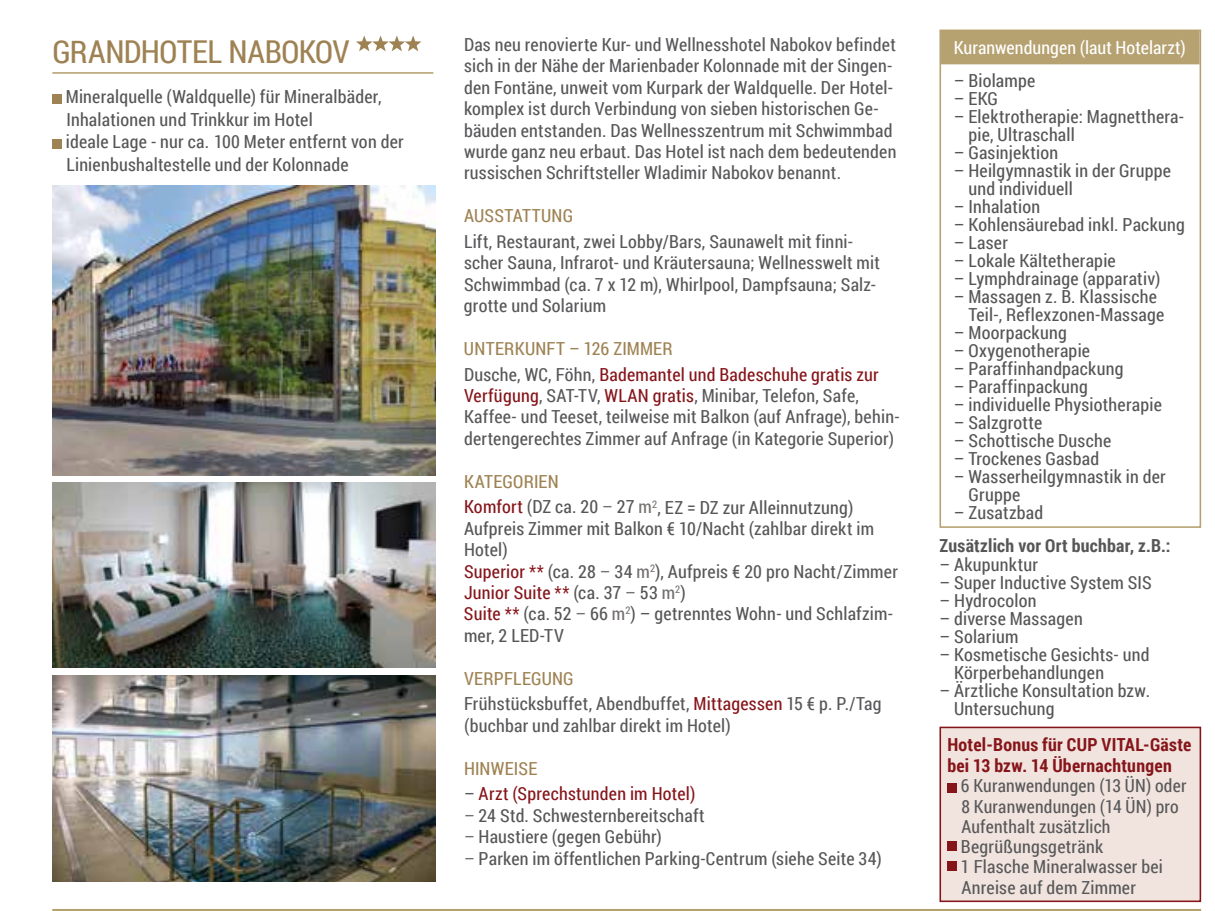
<style>
.page{position:relative;width:1215px;height:911px;background:#fff}
.page>*{position:absolute;margin:0;border:0;box-sizing:border-box;transform-origin:0 0}
.t1{font:31.5px "Roboto Condensed";letter-spacing:-.015em;color:#9e8253}
.t2{font:18px/18px "Roboto Condensed";letter-spacing:.015em;color:#575656}
.t3{font:18px/21.4px "Roboto Condensed";letter-spacing:.015em;color:#58585a}
.t4{font:18px/25.9px "Roboto Condensed";letter-spacing:.015em;color:#86151a}
.t5{font:700 18px/21.4px "Roboto Condensed";letter-spacing:.015em;color:#86151a}
.t6{font:18px "Roboto Condensed";letter-spacing:.005em;color:#fff}
.t7{font:700 18px "Roboto Condensed";letter-spacing:.015em;color:#575656}
.t8{font:18px "Roboto Condensed";letter-spacing:.01em;color:#9e8253}
.s1{color:#9e8253}
.s2{color:#58585a}
.s3{color:#86151a}
.s4{color:#757170}
</style>
<div class="page">
<hr style="left:52px;top:72px;width:381px;height:2px;background:#b6a170">
<svg style="left:356px;top:36px;width:65px;height:15px"></svg>
<div style="left:940px;top:31px;width:259px;height:33px;background:#b6a170"></div>
<div style="left:939px;top:30px;width:261px;height:498px;border:2px solid #b6a170"></div>
<div style="left:52px;top:94px;width:10px;height:9px;background:#9e8253"></div>
<div style="left:52px;top:139px;width:10px;height:9px;background:#9e8253"></div>
<div style="left:940px;top:727px;width:260px;height:174px;background:#f1e4de"></div>
<div style="left:947px;top:782px;width:9px;height:10px;background:#86151a"></div>
<div style="left:947px;top:841px;width:9px;height:10px;background:#86151a"></div>
<div style="left:947px;top:861px;width:9px;height:10px;background:#86151a"></div>
<div style="left:939px;top:726px;width:261px;height:176px;border:2px solid #86151a"></div>
<img style="left:52px;top:186px;width:383px;height:289px">
<img style="left:52px;top:676px;width:383px;height:205px">
<img style="left:52px;top:482px;width:383px;height:185px">
<hr style="left:52px;top:909px;width:1148px;height:2px;background:#b6a170">
<h1 class="t1" style="left:52px;top:29px;width:299px">GRANDHOTEL NABOKOV</h1>
<p class="t3" style="left:464px;top:33px;width:434px">Das neu renovierte Kur- und Wellnesshotel Nabokov befindet sich in der Nähe der Marienbader Kolonnade mit der Singen&shy;den Fontäne, unweit vom Kurpark der Waldquelle. Der Hotel&shy;komplex ist durch Verbindung von sieben historischen Ge&shy;bäuden entstanden. Das Wellnesszentrum mit Schwimmbad wurde ganz neu erbaut. Das Hotel ist nach dem bedeutenden russischen Schriftsteller Wladimir Nabokov benannt.</p>
<p class="t8" style="left:464px;top:203px;width:111px">AUSSTATTUNG</p>
<p class="t3" style="left:464px;top:230px;width:417px">Lift, Restaurant, zwei Lobby/Bars, Saunawelt mit finni&shy;scher Sauna, Infrarot- und Kräutersauna; Wellnesswelt mit Schwimmbad (ca. 7 x 12 m), Whirlpool, Dampfsauna; Salz&shy;grotte und Solarium</p>
<p class="t4" style="left:464px;top:335px;width:416px"><span class="s1">UNTERKUNFT – 126 ZIMMER<br></span><span class="s2">Dusche, WC, Föhn,</span> Bademantel und Badeschuhe gratis zur</p>
<p class="t3" style="left:464px;top:384px;width:437px"><span class="s3">Verfügung</span>, SAT-TV, <span class="s3">WLAN gratis</span>, Minibar, Telefon, Safe,<br>Kaffee- und Teeset, teilweise mit Balkon (auf Anfrage), behin&shy;dertengerechtes Zimmer auf Anfrage (in Kategorie Superior)</p>
<p class="t2" style="left:464px;top:467px;width:391px;line-height:25.9px"><span class="s1">KATEGORIEN<br></span><span class="s3">Komfort</span> (DZ ca. 20 <span class="s4">–</span> 27 <span class="s4">m</span><sup>2</sup>, EZ = DZ zur Alleinnutzung)</p>
<p class="t2" style="left:464px;top:517px;width:435px;line-height:21.4px">Aufpreis Zimmer mit Balkon € 10/Nacht (<span class="s2">zahlbar direkt im Hotel)<br></span><span class="s3">Superior **</span> (ca. 28 <span class="s4">–</span> 34 <span class="s4">m</span><sup>2</sup>), <span class="s2">Aufpreis € 20 pro Nacht/Zimmer </span><span class="s3">Junior Suite **</span> (ca. 37 <span class="s4">–</span> 53 <span class="s4">m</span><sup>2</sup>)<br><span class="s3">Suite **</span> (ca. 52 <span class="s4">–</span> 66 <span class="s4">m</span><sup>2</sup>) – getrenntes Wohn- und Schlafzim&shy;mer, 2 LED-TV</p>
<p class="t3" style="left:464px;top:664px;width:419px;line-height:25.9px"><span class="s1">VERPFLEGUNG<br></span>Frühstücksbuffet, Abendbuffet, <span class="s3">Mittagessen</span> 15 € p. P./Tag</p>
<p class="t3" style="left:464px;top:714px;width:268px">(buchbar und zahlbar direkt im Hotel)</p>
<p class="t8" style="left:464px;top:755px;width:75px">HINWEISE</p>
<p class="t4" style="left:464px;top:780px;width:233px"><span class="s2">–</span> Arzt (Sprechstunden im Hotel)</p>
<p class="t2" style="left:464px;top:805px;width:242px"><span class="s4">–</span> 24 Std. Schwesternbereitschaft</p>
<p class="t2" style="left:464px;top:827px;width:199px"><span class="s4">–</span> Haustiere (gegen Gebühr)</p>
<p class="t2" style="left:464px;top:848px;width:419px"><span class="s4">–</span> Parken im öffentlichen Parking-Centrum (siehe Seite 34)</p>
<p class="t2" style="left:66px;top:85px;width:339px;line-height:22.5px">Mineralquelle (Waldquelle) für Mineralbäder, Inhalationen und Trinkkur im Hotel<br>ideale Lage - nur ca. <span class="s2">100</span> Meter entfernt von der Linienbushaltestelle und der Kolonnade</p>
<p class="t6" style="left:953px;top:35px;width:233px">Kuranwendungen (laut Hotelarzt)</p>
<p class="t2" style="left:953px;top:71px;width:83px">– Biolampe</p>
<p class="t2" style="left:953px;top:89px;width:46px">– EKG</p>
<p class="t2" style="left:968px;top:107px;width:217px;text-indent:-15px">– Elektrotherapie: Magnetthera&shy;pie, Ultraschall</p>
<p class="t2" style="left:953px;top:143px;width:106px">– Gasinjektion</p>
<p class="t2" style="left:968px;top:161px;width:204px;text-indent:-15px">– Heilgymnastik in der Gruppe und individuell</p>
<p class="t2" style="left:953px;top:197px;width:88px">– Inhalation</p>
<p class="t2" style="left:953px;top:215px;width:232px">– Kohlensäurebad inkl. Packung</p>
<p class="t2" style="left:953px;top:233px;width:56px">– Laser</p>
<p class="t2" style="left:953px;top:251px;width:163px">– Lokale Kältetherapie</p>
<p class="t2" style="left:953px;top:269px;width:208px">– Lymphdrainage (apparativ)</p>
<p class="t2" style="left:968px;top:287px;width:197px;text-indent:-15px">– Massagen z. B. Klassische<br>Teil-, Reflexzonen-Massage</p>
<p class="t2" style="left:953px;top:323px;width:114px">– Moorpackung</p>
<p class="t2" style="left:953px;top:341px;width:138px">– Oxygenotherapie</p>
<p class="t2" style="left:953px;top:359px;width:171px">– Paraffinhandpackung</p>
<p class="t2" style="left:953px;top:377px;width:135px">– Paraffinpackung</p>
<p class="t2" style="left:953px;top:395px;width:210px">– individuelle Physiotherapie</p>
<p class="t2" style="left:953px;top:413px;width:90px">– Salzgrotte</p>
<p class="t2" style="left:953px;top:431px;width:159px">– Schottische Dusche</p>
<p class="t2" style="left:953px;top:449px;width:147px">– Trockenes Gasbad</p>
<p class="t2" style="left:968px;top:467px;width:199px;text-indent:-15px">– Wasserheilgymnastik in der<br>Gruppe</p>
<p class="t2" style="left:953px;top:503px;width:91px">– Zusatzbad</p>
<p class="t7" style="left:939px;top:533px;width:233px">Zusätzlich vor Ort buchbar, z.B.:</p>
<p class="t2" style="left:939px;top:554px;width:100px"><span class="s2">–</span> Akupunktur</p>
<p class="t2" style="left:939px;top:572px;width:214px"><span class="s2">–</span> Super Inductive System SIS</p>
<p class="t2" style="left:939px;top:590px;width:99px"><span class="s2">–</span> Hydrocolon</p>
<p class="t2" style="left:939px;top:608px;width:145px"><span class="s2">–</span> diverse Massagen</p>
<p class="t2" style="left:939px;top:626px;width:80px"><span class="s2">–</span> Solarium</p>
<p class="t2" style="left:953px;top:644px;width:197px;text-indent:-15px"><span class="s2">–</span> Kosmetische Gesichts- und<br>Körperbehandlungen</p>
<p class="t2" style="left:953px;top:680px;width:197px;text-indent:-15px"><span class="s2">–</span> Ärztliche Konsultation bzw.<br>Untersuchung</p>
<p class="t5" style="left:947px;top:733px;width:245px">Hotel-Bonus für CUP VITAL-Gäste bei 13 bzw. 14 Übernachtungen</p>
<p class="t3" style="left:960px;top:775px;width:227px;line-height:20.2px">6 Kuranwendungen (13 ÜN) oder<br>8 Kuranwendungen (14 ÜN) pro<br>Aufenthalt zusätzlich<br>Begrüßungsgetränk<br>1 Flasche Mineralwasser bei<br>Anreise auf dem Zimmer</p>
</div>
